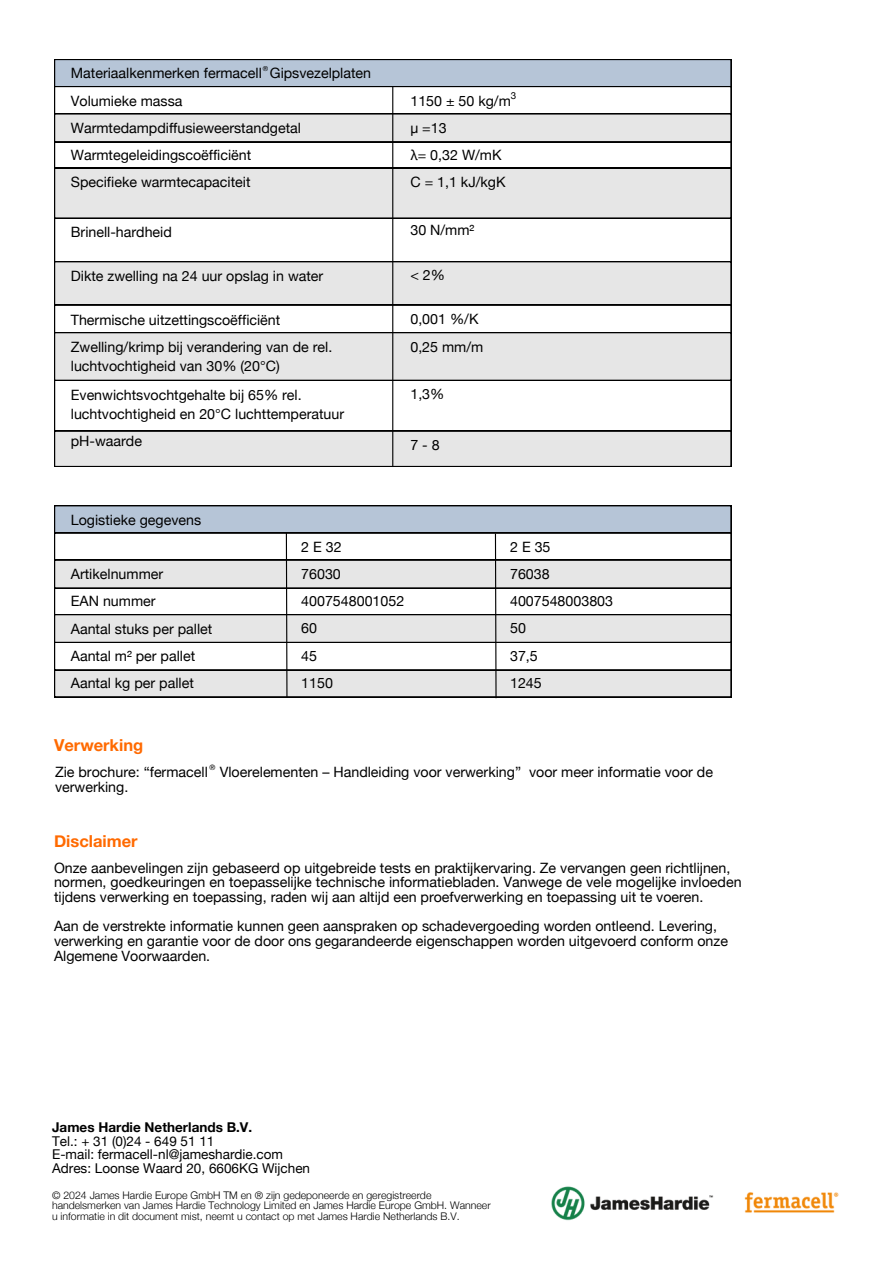
<style>
.page{position:relative;width:894px;height:1264px;background:#fff}
.page>*{position:absolute;margin:0;border:0;box-sizing:border-box;transform-origin:0 0}
.t1{font:700 16.5px "Helvetica Neue";color:#ff6a00}
.t2{font:14.25px/14.7px "Helvetica Neue";color:#000}
.t3{font:13.5px/13.5px "Helvetica Neue";color:#000}
.t4{font:300 10.5px/10.5px "Helvetica Neue";color:#000}
.t5{font:9.75px "Helvetica Neue";color:#000}
.t6{font:7.35px "Helvetica Neue";color:#000}
.t7{font:6.75px "Helvetica Neue";color:#000}
.s1{font-weight:700}
</style>
<div class="page">
<svg style="left:54px;top:59px;width:677px;height:408px"></svg>
<hr style="left:392px;top:86px;width:1px;height:381px;background:#000">
<svg style="left:54px;top:505px;width:677px;height:194px"></svg>
<img style="left:551px;top:1186px;width:288px;height:35px">
<h3 class="t7" style="left:262px;top:64px;width:7px">®</h3>
<h3 class="t2" style="left:71px;top:66px;width:302px">Materiaalkenmerken fermacell Gipsvezelplaten</h3>
<h3 class="t2" style="left:71px;top:93px;width:113px">Volumieke massa</h3>
<h3 class="t2" style="left:71px;top:120px;width:231px">Warmtedampdiffusieweerstandgetal</h3>
<h3 class="t2" style="left:71px;top:148px;width:182px">Warmtegeleidingscoëfficiënt</h3>
<h3 class="t2" style="left:71px;top:175px;width:181px">Specifieke warmtecapaciteit</h3>
<h3 class="t2" style="left:71px;top:225px;width:102px">Brinell-hardheid</h3>
<h3 class="t2" style="left:71px;top:268px;width:254px">Dikte zwelling na 24 uur opslag in water</h3>
<h3 class="t2" style="left:71px;top:312px;width:211px">Thermische uitzettingscoëfficiënt</h3>
<h3 class="t2" style="left:71px;top:337px;width:263px;line-height:19.2px">Zwelling/krimp bij verandering van de rel. luchtvochtigheid van 30% (20°C)</h3>
<h3 class="t2" style="left:71px;top:385px;width:275px;line-height:19.2px">Evenwichtsvochtgehalte bij 65% rel. luchtvochtigheid en 20°C luchttemperatuur</h3>
<h3 class="t2" style="left:71px;top:433px;width:73px">pH-waarde</h3>
<h3 class="t2" style="left:71px;top:512px;width:132px">Logistieke gegevens</h3>
<h3 class="t5" style="left:510px;top:89px;width:7px">3</h3>
<h3 class="t2" style="left:410px;top:93px;width:102px">1150 ± 50 kg/m</h3>
<h3 class="t2" style="left:410px;top:120px;width:38px">µ =13</h3>
<h3 class="t2" style="left:410px;top:147px;width:93px">λ= 0,32 W/mK</h3>
<h3 class="t2" style="left:410px;top:175px;width:97px">C = 1,1 kJ/kgK</h3>
<h2 class="t2" style="left:410px;top:222px;width:65px">30 N/mm²</h2>
<h3 class="t2" style="left:410px;top:267px;width:36px">&lt; 2%</h3>
<p class="t2" style="left:410px;top:312px;width:70px">0,001 %/K</p>
<h2 class="t2" style="left:410px;top:339px;width:74px">0,25 mm/m</h2>
<h2 class="t2" style="left:410px;top:386px;width:36px">1,3%</h2>
<p class="t2" style="left:410px;top:437px;width:31px">7-8</p>
<h3 class="t2" style="left:71px;top:566px;width:94px">Artikelnummer</h3>
<h3 class="t2" style="left:71px;top:593px;width:86px">EAN nummer</h3>
<h3 class="t2" style="left:71px;top:621px;width:143px">Aantal stuks per pallet</h3>
<h3 class="t2" style="left:71px;top:648px;width:126px">Aantal m² per pallet</h3>
<h3 class="t2" style="left:71px;top:675px;width:124px">Aantal kg per pallet</h3>
<h3 class="t2" style="left:301px;top:539px;width:42px">2E32</h3>
<h3 class="t2" style="left:510px;top:539px;width:42px">2E35</h3>
<h3 class="t2" style="left:510px;top:566px;width:41px">76038</h3>
<h3 class="t2" style="left:510px;top:593px;width:104px">4007548003803</h3>
<h1 class="t2" style="left:510px;top:620px;width:17px">50</h1>
<h3 class="t2" style="left:510px;top:648px;width:29px">37,5</h3>
<p class="t2" style="left:510px;top:675px;width:33px">1245</p>
<h3 class="t2" style="left:301px;top:566px;width:41px">76030</h3>
<p class="t2" style="left:301px;top:593px;width:104px">4007548001052</p>
<p class="t2" style="left:301px;top:620px;width:17px">60</p>
<h3 class="t2" style="left:301px;top:648px;width:17px">45</h3>
<p class="t2" style="left:301px;top:675px;width:33px">1150</p>
<p class="t1" style="left:54px;top:735px;width:91px">Verwerking</p>
<h3 class="t2" style="left:55px;top:764px;width:659px">Zie brochure: “fermacell Vloerelementen – Handleiding voor verwerking” voor meer informatie voor de verwerking.</h3>
<h3 class="t6" style="left:209px;top:763px;width:7px">®</h3>
<h3 class="t1" style="left:54px;top:831px;width:85px">Disclaimer</h3>
<p class="t2" style="left:54px;top:860px;width:688px">Onze aanbevelingen zijn gebaseerd op uitgebreide tests en praktijkervaring. Ze vervangen geen richtlijnen, normen, goedkeuringen en toepasselijke technische informatiebladen. Vanwege de vele mogelijke invloeden tijdens verwerking en toepassing, raden wij aan altijd een proefverwerking en toepassing uit te voeren.</p>
<p class="t2" style="left:54px;top:918px;width:675px">Aan de verstrekte informatie kunnen geen aanspraken op schadevergoeding worden ontleend. Levering, verwerking en garantie voor de door ons gegarandeerde eigenschappen worden uitgevoerd conform onze<br>Algemene Voorwaarden.</p>
<h3 class="t3" style="left:52px;top:1120px;width:259px"><span class="s1">James Hardie Netherlands B.V.<br></span>Tel.: + 31 (0)24 - 649 51 11<br>E-mail: fermacell-nl@jameshardie.com Adres: Loonse Waard 20, 6606KG Wijchen</h3>
<h1 class="t4" style="left:52px;top:1189px;width:440px">© 2024 James Hardie Europe GmbH TM en ® zijn gedeponeerde en geregistreerde handelsmerken van James Hardie Technology Limited en James Hardie Europe GmbH. Wanneer u informatie in dit document mist, neemt u contact op met James Hardie Netherlands B.V.</h1>
</div>
